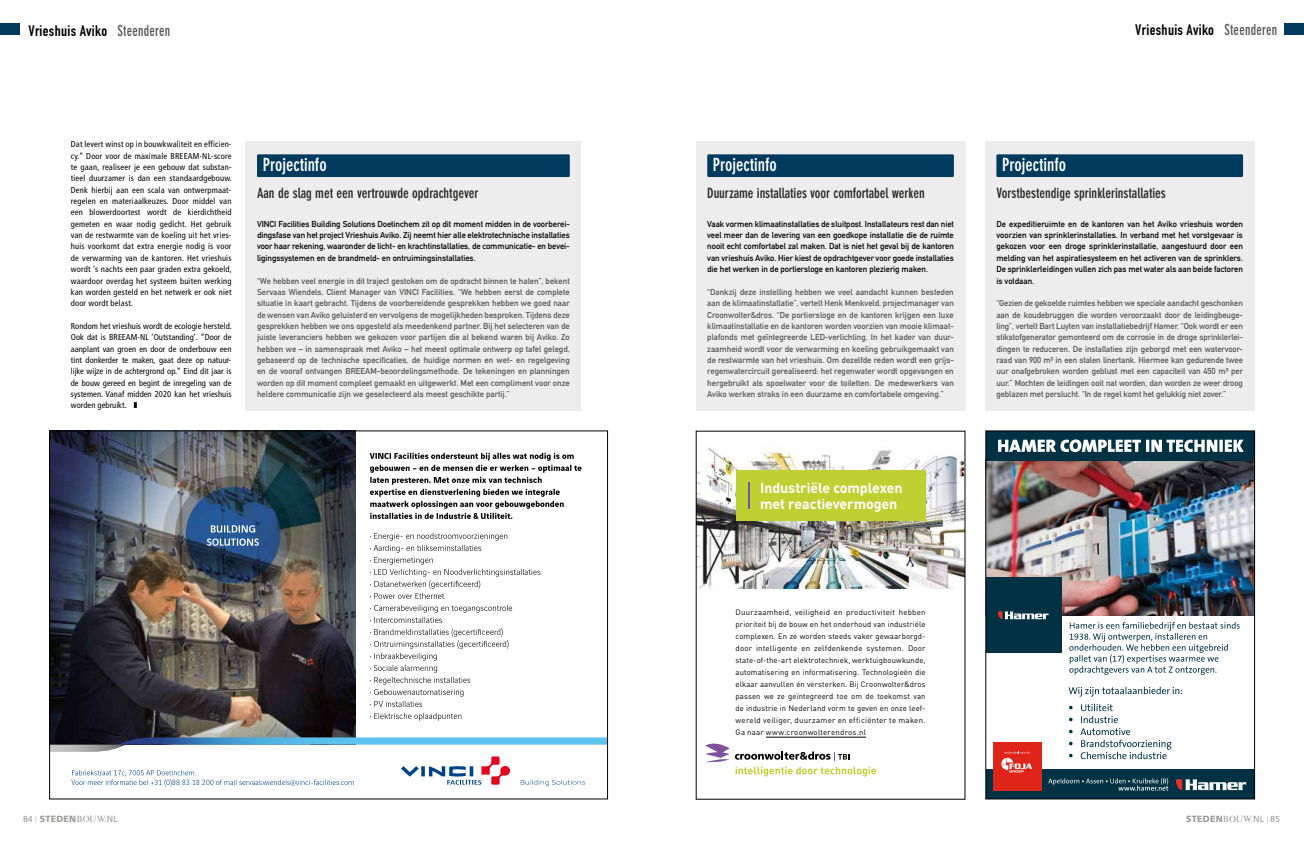
<style>
.page{position:relative;width:1304px;height:842px;background:#fff}
.page>*{position:absolute;margin:0;border:0;box-sizing:border-box;transform-origin:0 0}
.t1{font:700 condensed 18px "DIN Neuzeit Grotesk Std";color:#fff}
.t2{font:15px "DIN Engschrift Std";letter-spacing:.02em;color:#000;scale:1.04 1}
.t3{font:700 14.2px/15.7px "DIN Pro";letter-spacing:-.01em;color:#fff}
.t4{font:700 condensed 14px "DIN Neuzeit Grotesk Std";color:#282827}
.t5{font:900 9px "Frutiger LT Std";letter-spacing:.02em;color:#9d9d9c}
.t6{font:8.5px/11.3px "DIN Mittelschrift Std";color:#575756;text-align:justify}
.t7{font:8.5px/11.3px "DIN Mittelschrift Std";letter-spacing:-.005em;color:#000;text-align:justify}
.t8{font:condensed 8.5px/11.3px "Frutiger LT Std";letter-spacing:.01em;color:#000;text-align:justify}
.t9{font:7.8px/12px "DIN Pro";letter-spacing:.025em;color:#000;text-align:justify}
.s1{font-family:"DIN Neuzeit Grotesk Std";font-weight:700;font-stretch:condensed;color:#575756}
.s2{font-family:"Quay Sans ITC Std";font-weight:500}
.s3{font-family:"Quay Sans ITC Std";font-weight:400;font-size:7px}
.s4{font-family:"Times New Roman MT Std";font-weight:400}
.s5{font-weight:400}
</style>
<div class="page">
<div style="left:1284px;top:24px;width:20px;height:11px;background:#003a5d"></div>
<div style="left:0;top:24px;width:20px;height:11px;background:#003a5d"></div>
<img style="left:987px;top:460px;width:266px;height:155px">
<div style="left:986px;top:577px;width:76px;height:76px;background:#003244"></div>
<svg style="left:998px;top:611px;width:50px;height:8px"></svg>
<div style="left:986px;top:431px;width:269px;height:29px;background:#003244"></div>
<svg style="left:998px;top:439px;width:246px;height:13px"></svg>
<div style="left:986px;top:770px;width:269px;height:29px;background:#003244"></div>
<svg style="left:1176px;top:779px;width:70px;height:11px"></svg>
<div style="left:993px;top:742px;width:49px;height:48px;background:#df251a"></div>
<svg style="left:1001px;top:751px;width:31px;height:21px"></svg>
<svg style="left:1048px;top:778px;width:120px;height:13px"></svg>
<svg style="left:1069px;top:622px;width:171px;height:53px"></svg>
<svg style="left:1069px;top:704px;width:102px;height:55px"></svg>
<svg style="left:1069px;top:687px;width:113px;height:10px"></svg>
<div style="left:985px;top:431px;width:270px;height:368px;border:1px solid #000"></div>
<div style="left:696px;top:142px;width:269px;height:269px;background:#ededed"></div>
<div style="left:707px;top:154px;width:247px;height:23px;background:#003a5d"></div>
<div style="left:246px;top:142px;width:335px;height:269px;background:#ededed"></div>
<div style="left:257px;top:154px;width:313px;height:23px;background:#003a5d"></div>
<div style="left:985px;top:142px;width:269px;height:269px;background:#ededed"></div>
<div style="left:996px;top:154px;width:247px;height:23px;background:#003a5d"></div>
<img style="left:51px;top:433px;width:304px;height:304px">
<svg style="left:370px;top:453px;width:212px;height:66px"></svg>
<svg style="left:370px;top:533px;width:170px;height:66px"></svg>
<svg style="left:370px;top:605px;width:142px;height:102px"></svg>
<svg style="left:370px;top:713px;width:91px;height:8px"></svg>
<svg style="left:51px;top:737px;width:555px;height:50px"></svg>
<svg style="left:207px;top:525px;width:52px;height:21px"></svg>
<img style="left:698px;top:447px;width:265px;height:141px">
<hr style="left:766px;top:737px;width:100px;height:1px;background:#000">
<svg style="left:705px;top:743px;width:171px;height:33px"></svg>
<div style="left:736px;top:471px;width:190px;height:50px;background:#bed133"></div>
<svg style="left:748px;top:483px;width:1px;height:26px"></svg>
<h2 class="t2" style="left:28px;top:22px;width:138px">Vrieshuis Aviko <span class="s1">Steenderen</span></h2>
<h2 class="t2" style="left:1135px;top:21px;width:138px">Vrieshuis Aviko <span class="s1">Steenderen</span></h2>
<p class="t8" style="left:71px;top:139px;width:162px">Dat levert winst op in bouwkwaliteit en efficien&shy;cy.” Door voor de maximale BREEAM-NL-score te gaan, realiseer je een gebouw dat substan&shy;tieel duurzamer is dan een standaardgebouw.<br>Denk hierbij aan een scala van ontwerpmaat&shy;regelen en materiaalkeuzes. Door middel van een blowerdoortest wordt de kierdichtheid gemeten en waar nodig gedicht. Het gebruik van de restwarmte van de koeling uit het vries&shy;huis voorkomt dat extra energie nodig is voor de verwarming van de kantoren. Het vrieshuis wordt ’s nachts een paar graden extra gekoeld, waardoor overdag het systeem buiten werking kan worden gesteld en het netwerk er ook niet door wordt belast.</p>
<p class="t8" style="left:71px;top:320px;width:162px">Rondom het vrieshuis wordt de ecologie hersteld.<br>Ook dat is BREEAM-NL ‘Outstanding’. “Door de aanplant van groen en door de onderbouw een tint donkerder te maken, gaat deze op natuur&shy;lijke wijze in de achtergrond op.” Eind dit jaar is de bouw gereed en begint de inregeling van de systemen. Vanaf midden 2020 kan het vrieshuis worden gebruikt. ❚</p>
<h1 class="t1" style="left:263px;top:154px;width:65px">Projectinfo</h1>
<h3 class="t4" style="left:257px;top:185px;width:223px">Aan de slag met een vertrouwde opdrachtgever</h3>
<p class="t7" style="left:257px;top:218px;width:314px">VINCI Facilities Building Solutions Doetinchem zit op dit moment midden in de voorberei&shy;dingsfase van het project Vrieshuis Aviko. Zij neemt hier alle elektrotechnische installaties voor haar rekening, waaronder de licht- en krachtinstallaties, de communicatie- en bevei&shy;ligingssystemen en de brandmeld- en ontruimingsinstallaties.</p>
<p class="t6" style="left:257px;top:275px;width:314px">“We hebben veel energie in dit traject gestoken om de opdracht binnen te halen”, bekent Servaas Wiendels, Client Manager van VINCI Facilities. “We hebben eerst de complete situatie in kaart gebracht. Tijdens de voorbereidende gesprekken hebben we goed naar de wensen van Aviko geluisterd en vervolgens de mogelijkheden besproken. Tijdens deze gesprekken hebben we ons opgesteld als meedenkend partner. Bij het selecteren van de juiste leveranciers hebben we gekozen voor partijen die al bekend waren bij Aviko. Zo hebben we – in samenspraak met Aviko – het meest optimale ontwerp op tafel gelegd, gebaseerd op de technische specificaties, de huidige normen en wet- en regelgeving en de vooraf ontvangen BREEAM-beoordelingsmethode. De tekeningen en planningen worden op dit moment compleet gemaakt en uitgewerkt. Met een compliment voor onze heldere communicatie zijn we geselecteerd als meest geschikte partij.”</p>
<h1 class="t1" style="left:713px;top:154px;width:65px">Projectinfo</h1>
<h3 class="t4" style="left:707px;top:185px;width:219px">Duurzame installaties voor comfortabel werken</h3>
<p class="t7" style="left:707px;top:218px;width:248px">Vaak vormen klimaatinstallaties de sluitpost. Installateurs rest dan niet veel meer dan de levering van een goedkope installatie die de ruimte nooit echt comfortabel zal maken. Dat is niet het geval bij de kantoren van vrieshuis Aviko. Hier kiest de opdrachtgever voor goede installaties die het werken in de portiersloge en kantoren plezierig maken.</p>
<p class="t6" style="left:707px;top:286px;width:248px">“Dankzij deze instelling hebben we veel aandacht kunnen besteden aan de klimaatinstallatie”, vertelt Henk Menkveld, projectmanager van Croonwolter&amp;dros. “De portiersloge en de kantoren krijgen een luxe klimaatinstallatie en de kantoren worden voorzien van mooie klimaat&shy;plafonds met geïntegreerde LED-verlichting. In het kader van duur&shy;zaamheid wordt voor de verwarming en koeling gebruikgemaakt van de restwarmte van het vrieshuis. Om dezelfde reden wordt een grijs&shy;regenwatercircuit gerealiseerd: het regenwater wordt opgevangen en hergebruikt als spoelwater voor de toiletten. De medewerkers van Aviko werken straks in een duurzame en comfortabele omgeving.”</p>
<h3 class="t3" style="left:760px;top:479px;width:144px">Industriële complexen met reactievermogen</h3>
<p class="t9" style="left:736px;top:606px;width:191px">Duurzaamheid, veiligheid en productiviteit hebben prioriteit bij de bouw en het onderhoud van industriële complexen. En ze worden steeds vaker gewaarborgd&shy;door intelligente en zelfdenkende systemen. Door state-of-the-art elektrotechniek, werktuigbouwkunde, automatisering en informatisering. Technologieën die elkaar aanvullen én versterken. Bij Croonwolter&amp;dros passen we ze geïntegreerd toe om de toekomst van de industrie in Nederland vorm te geven en onze leef&shy;wereld veiliger, duurzamer en efficiënter te maken.<br>Ga naar www.croonwolterendros.nl</p>
<h1 class="t1" style="left:1002px;top:154px;width:65px">Projectinfo</h1>
<h3 class="t4" style="left:996px;top:185px;width:171px">Vorstbestendige sprinklerinstallaties</h3>
<p class="t7" style="left:996px;top:218px;width:248px">De expeditieruimte en de kantoren van het Aviko vrieshuis worden voorzien van sprinklerinstallaties. In verband met het vorstgevaar is gekozen voor een droge sprinklerinstallatie, aangestuurd door een melding van het aspiratiesysteem en het activeren van de sprinklers.<br>De sprinklerleidingen vullen zich pas met water als aan beide factoren is voldaan.</p>
<p class="t6" style="left:996px;top:298px;width:248px">“Gezien de gekoelde ruimtes hebben we speciale aandacht geschonken aan de koudebruggen die worden veroorzaakt door de leidingbeuge&shy;ling”, vertelt Bart Luyten van installatiebedrijf Hamer. “Ook wordt er een stikstofgenerator gemonteerd om de corrosie in de droge sprinklerlei&shy;dingen te reduceren. De installaties zijn geborgd met een watervoor&shy;raad van 900 m³ in een stalen linertank. Hiermee kan gedurende twee uur onafgebroken worden geblust met een capaciteit van 450 m³ per uur.” Mochten de leidingen ooit nat worden, dan worden ze weer droog geblazen met perslucht. “In de regel komt het gelukkig niet zover.”</p>
<p class="t5" style="left:23px;top:813px;width:97px"><span class="s2">84</span> <span class="s3">|</span> STEDEN<span class="s4">BOUW.</span><span class="s5">NL</span></p>
<p class="t5" style="left:1186px;top:813px;width:95px">STEDEN<span class="s4">BOUW.</span><span class="s5">NL</span> <span class="s3">|</span> <span class="s2">85</span></p>
</div>
